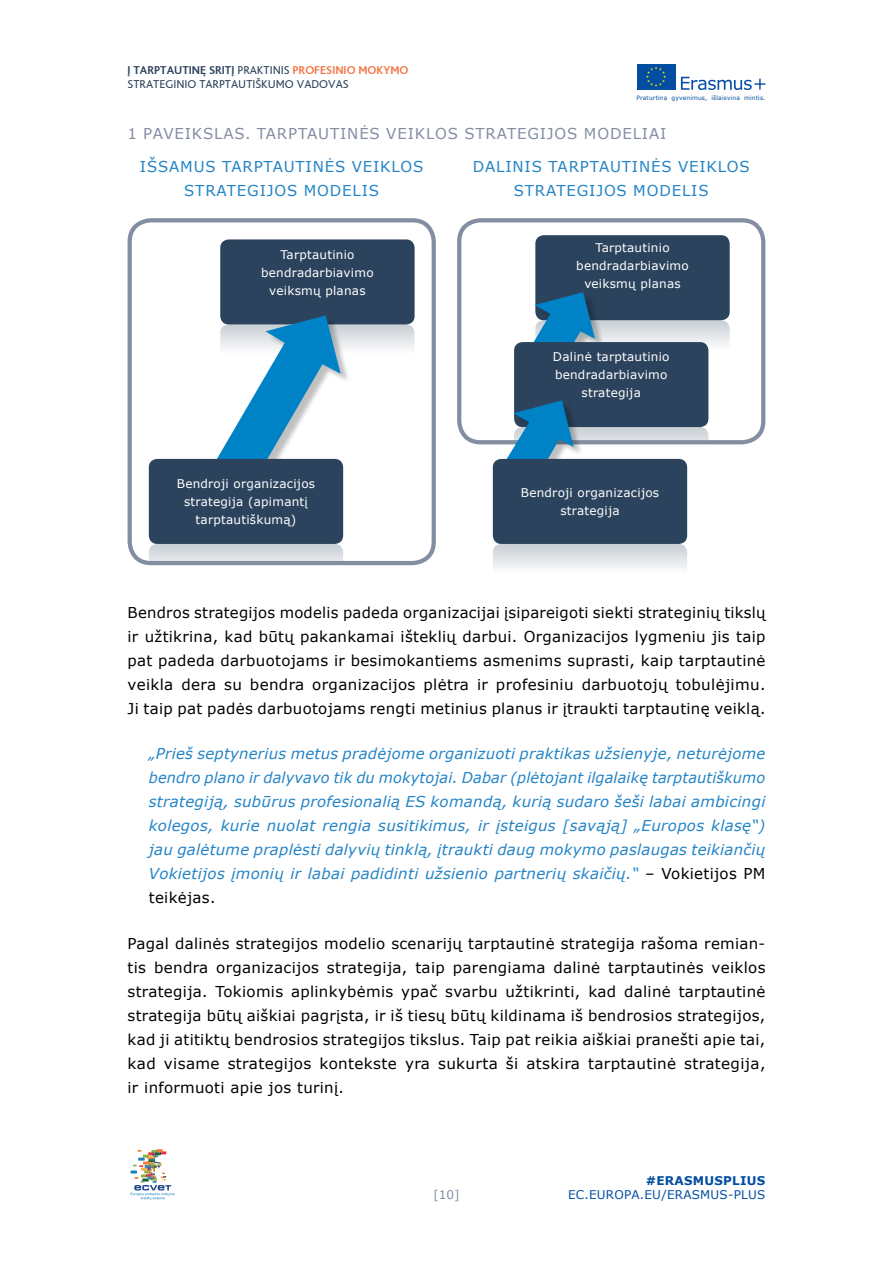
<style>
.page{position:relative;width:893px;height:1263px;background:#fff}
.page>*{position:absolute;margin:0;border:0;box-sizing:border-box;transform-origin:0 0}
.t1{font:15px/24px "Verdana";letter-spacing:.02em;color:#000;text-align:justify}
.t2{font:italic 15px/24px "Verdana";letter-spacing:.02em;color:#2484c6;text-align:justify}
.t3{font:15px/24px "Verdana";letter-spacing:.055em;color:#2484c6;text-align:center}
.t4{font:15px "Verdana";letter-spacing:.055em;color:#848ea3}
.t5{font:12px/18px "Verdana";letter-spacing:.02em;color:#fff;text-align:center}
.t6{font:12px/14.4px "Bliss If Caps";color:#2c435d}
.t7{font:12px "Verdana";letter-spacing:.02em;color:#034ea2}
.t8{font:700 12px "Verdana";letter-spacing:.02em;color:#034ea2}
.t9{font:12px "Verdana";color:#848ea3}
.t10{font:6px "Verdana";letter-spacing:.02em;color:#034ea2}
.s1{font-weight:700}
.s2{font-weight:700;color:#f47647}
.s3{font-style:normal;color:#000}
</style>
<div class="page">
<svg style="left:681px;top:77px;width:84px;height:13px"></svg>
<div style="left:636px;top:64px;width:39px;height:26px;background:#034ea2"></div>
<svg style="left:646px;top:67px;width:20px;height:20px"></svg>
<svg style="left:131px;top:1149px;width:44px;height:51px"></svg>
<div style="left:220px;top:239px;width:195px;height:85px;background:#2c435d;border-radius:9px"></div>
<div style="left:220px;top:324px;width:195px;height:42px;background:linear-gradient(to bottom,#ccd1d7,#fff);border-radius:9px"></div>
<div style="left:215px;top:317px;width:136px;height:169px;background:#000;opacity:.25"></div>
<svg style="left:213px;top:315px;width:128px;height:146px"></svg>
<div style="left:149px;top:459px;width:194px;height:85px;background:#2c435d;border-radius:9px"></div>
<svg style="left:149px;top:544px;width:194px;height:16px;background:#d6dadf"></svg>
<div style="left:128px;top:218px;width:308px;height:347px;border:4px solid #848ea3;border-radius:21px"></div>
<div style="left:535px;top:235px;width:195px;height:85px;background:#2c435d;border-radius:9px"></div>
<div style="left:535px;top:320px;width:195px;height:42px;background:linear-gradient(to bottom,#cdd2d8,#fff);border-radius:9px"></div>
<div style="left:457px;top:218px;width:308px;height:226px;border:4px solid #848ea3;border-radius:21px"></div>
<svg style="left:498px;top:292px;width:210px;height:237px"></svg>
<div style="left:493px;top:459px;width:194px;height:85px;background:#2c435d;border-radius:9px"></div>
<div style="left:493px;top:544px;width:194px;height:42px;background:linear-gradient(to bottom,#cdd2d8,#fff);border-radius:9px"></div>
<p class="t6" style="left:128px;top:63px;width:282px"><span class="s1">Į TARPTAUTINĘ SRITĮ</span> PRAKTINIS <span class="s2">PROFESINIO MOKYMO<br></span>STRATEGINIO TARPTAUTIŠKUMO VADOVAS</p>
<p class="t10" style="left:636px;top:93px;width:130px">Praturtina gyvenimus, išlaisvina mintis.</p>
<p class="t4" style="left:128px;top:123px;width:540px">1 PAVEIKSLAS. TARPTAUTINĖS VEIKLOS STRATEGIJOS MODELIAI</p>
<p class="t3" style="left:140px;top:154px;width:285px">IŠSAMUS TARPTAUTINĖS VEIKLOS<br>STRATEGIJOS MODELIS</p>
<p class="t3" style="left:473px;top:154px;width:278px">DALINIS TARPTAUTINĖS VEIKLOS<br>STRATEGIJOS MODELIS</p>
<p class="t5" style="left:261px;top:246px;width:114px">Tarptautinio bendradarbiavimo veiksmų planas</p>
<p class="t5" style="left:177px;top:474px;width:140px">Bendroji organizacijos strategija (apimantį tarptautiškumą)</p>
<p class="t5" style="left:576px;top:238px;width:114px">Tarptautinio bendradarbiavimo veiksmų planas</p>
<p class="t5" style="left:553px;top:347px;width:118px">Dalinė tarptautinio bendradarbiavimo strategija</p>
<p class="t5" style="left:521px;top:483px;width:140px">Bendroji organizacijos strategija</p>
<p class="t1" style="left:128px;top:600px;width:639px">Bendros strategijos modelis padeda organizacijai įsipareigoti siekti strateginių tikslų ir užtikrina, kad būtų pakankamai išteklių darbui. Organizacijos lygmeniu jis taip pat padeda darbuotojams ir besimokantiems asmenims suprasti, kaip tarptautinė veikla dera su bendra organizacijos plėtra ir profesiniu darbuotojų tobulėjimu.<br>Ji taip pat padės darbuotojams rengti metinius planus ir įtraukti tarptautinę veiklą.</p>
<p class="t2" style="left:149px;top:742px;width:618px">„Prieš septynerius metus pradėjome organizuoti praktikas užsienyje, neturėjome bendro plano ir dalyvavo tik du mokytojai. Dabar (plėtojant ilgalaikę tarptautiškumo strategiją, subūrus profesionalią ES komandą, kurią sudaro šeši labai ambicingi kolegos, kurie nuolat rengia susitikimus, ir įsteigus [savąją] „Europos klasę“) jau galėtume praplėsti dalyvių tinklą, įtraukti daug mokymo paslaugas teikiančių Vokietijos įmonių ir labai padidinti užsienio partnerių skaičių.“ <span class="s3">– Vokietijos PM teikėjas.</span></p>
<p class="t1" style="left:128px;top:931px;width:639px">Pagal dalinės strategijos modelio scenarijų tarptautinė strategija rašoma remian&shy;tis bendra organizacijos strategija, taip parengiama dalinė tarptautinės veiklos strategija. Tokiomis aplinkybėmis ypač svarbu užtikrinti, kad dalinė tarptautinė strategija būtų aiškiai pagrįsta, ir iš tiesų būtų kildinama iš bendrosios strategijos, kad ji atitiktų bendrosios strategijos tikslus. Taip pat reikia aiškiai pranešti apie tai, kad visame strategijos kontekste yra sukurta ši atskira tarptautinė strategija, ir informuoti apie jos turinį.</p>
<p class="t9" style="left:433px;top:1186px;width:28px">[10]</p>
<p class="t8" style="left:646px;top:1172px;width:121px">#ERASMUSPLIUS</p>
<p class="t7" style="left:568px;top:1186px;width:199px">EC.EUROPA.EU/ERASMUS-PLUS</p>
</div>
